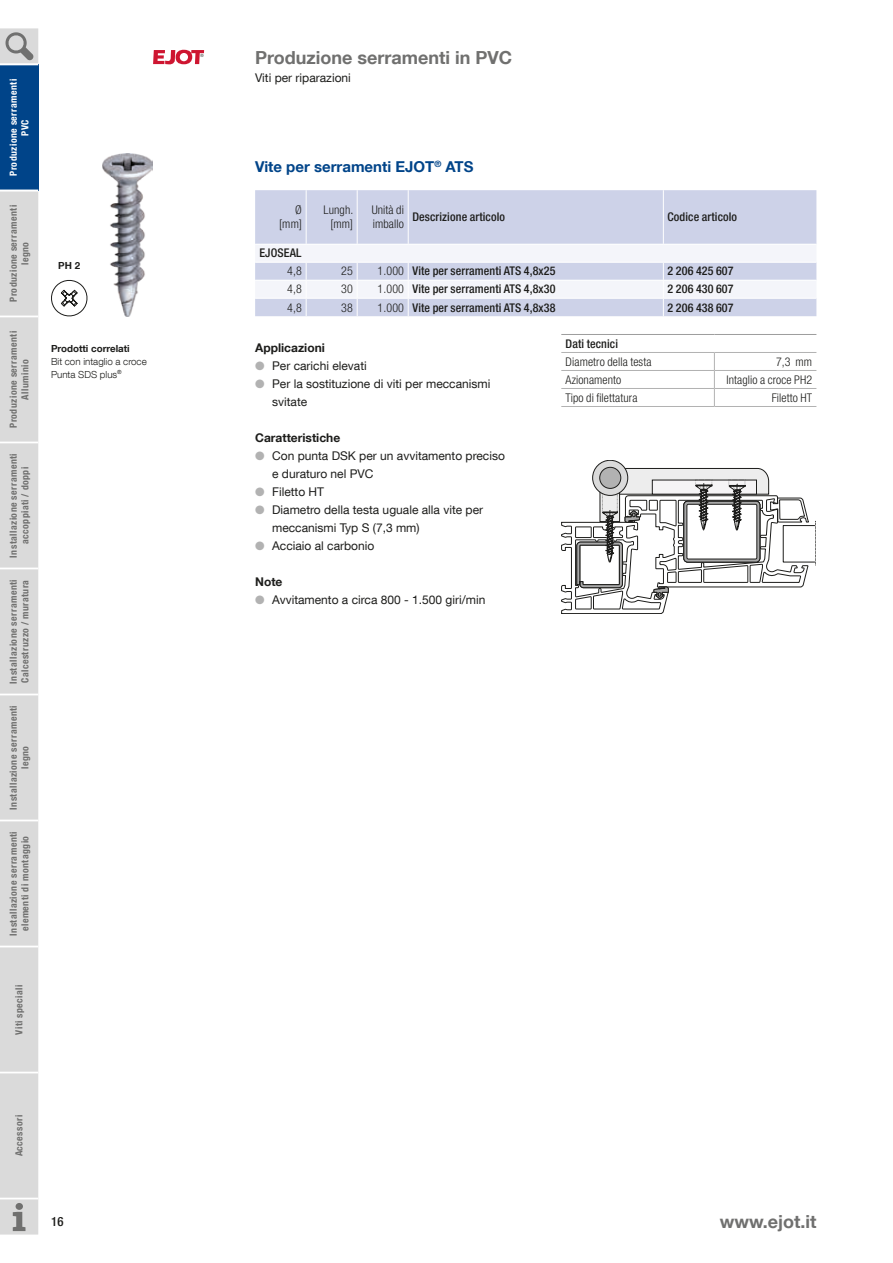
<style>
.page{position:relative;width:893px;height:1263px;background:#fff}
.page>*{position:absolute;margin:0;border:0;box-sizing:border-box;transform-origin:0 0}
.t1{font:700 18px "Helvetica Neue LT Com";color:#70706f}
.t2{font:700 15px "Helvetica Neue LT Com";color:#004489}
.t3{font:500 condensed 12.75px "Helvetica Neue LT Com";color:#1d1d1b}
.t4{font:12px/18px "Helvetica Neue LT Com";color:#1d1d1b}
.t5{font:500 condensed 12px "Helvetica Neue LT Com";letter-spacing:.01em;color:#1d1d1b}
.t6{font:300 condensed 12px/14.2px "Helvetica Neue LT Com";letter-spacing:.01em;color:#1d1d1b;text-align:right}
.t7{font:700 12px "Helvetica Neue LT Com";color:#1d1d1b}
.t8{font:700 condensed 9.75px/11.7px "Helvetica Neue LT Com";letter-spacing:.05em;color:#70706f;text-align:center}
.t9{font:300 9.75px/12.8px "Helvetica Neue LT Com";color:#1d1d1b}
.t10{font:700 condensed 9.75px/11.7px "Helvetica Neue LT Com";letter-spacing:.05em;color:#fff;text-align:center}
.t11{font:700 9.75px "Helvetica Neue LT Com";color:#1d1d1b}
.s1{font-weight:300}
.s2{color:#b2b2b2}
</style>
<div class="page">
<div style="left:0;top:28px;width:38px;height:1206px;background:#dadada"></div>
<hr style="left:0;top:316px;width:38px;height:1px;background:#fff">
<hr style="left:0;top:442px;width:38px;height:1px;background:#fff">
<hr style="left:0;top:568px;width:38px;height:1px;background:#fff">
<hr style="left:0;top:694px;width:38px;height:1px;background:#fff">
<hr style="left:0;top:820px;width:38px;height:1px;background:#fff">
<hr style="left:0;top:946px;width:38px;height:1px;background:#fff">
<hr style="left:0;top:1072px;width:38px;height:1px;background:#fff">
<hr style="left:0;top:1198px;width:38px;height:1px;background:#fff">
<svg style="left:4px;top:31px;width:30px;height:30px"></svg>
<svg style="left:13px;top:1203px;width:12px;height:28px"></svg>
<svg style="left:153px;top:50px;width:51px;height:14px"></svg>
<div style="left:0;top:64px;width:38px;height:126px;background:#004489"></div>
<hr style="left:0;top:64px;width:38px;height:1px;background:#fff">
<hr style="left:0;top:190px;width:38px;height:1px;background:#fff">
<img style="left:103px;top:154px;width:49px;height:162px">
<hr style="left:561px;top:334px;width:153px;height:1px;background:#9d9d9d">
<hr style="left:714px;top:334px;width:102px;height:1px;background:#9d9d9d">
<hr style="left:561px;top:352px;width:153px;height:1px;background:#b2b2b2">
<hr style="left:714px;top:352px;width:102px;height:1px;background:#b2b2b2">
<hr style="left:561px;top:370px;width:153px;height:1px;background:#b2b2b2">
<hr style="left:714px;top:370px;width:102px;height:1px;background:#b2b2b2">
<hr style="left:561px;top:388px;width:153px;height:1px;background:#b2b2b2">
<hr style="left:714px;top:388px;width:102px;height:1px;background:#b2b2b2">
<svg style="left:714px;top:353px;width:1px;height:53px"></svg>
<hr style="left:561px;top:406px;width:153px;height:1px;background:#b2b2b2">
<hr style="left:714px;top:406px;width:102px;height:1px;background:#b2b2b2">
<div style="left:255px;top:190px;width:561px;height:54px;background:#cdd2e8"></div>
<svg style="left:255px;top:245px;width:561px;height:71px"></svg>
<hr style="left:255px;top:280px;width:51px;height:1px;background:#fff">
<hr style="left:255px;top:298px;width:51px;height:1px;background:#fff">
<hr style="left:306px;top:280px;width:51px;height:1px;background:#fff">
<hr style="left:306px;top:298px;width:51px;height:1px;background:#fff">
<hr style="left:357px;top:280px;width:51px;height:1px;background:#fff">
<hr style="left:357px;top:298px;width:51px;height:1px;background:#fff">
<hr style="left:408px;top:262px;width:255px;height:1px;background:#fff">
<hr style="left:663px;top:262px;width:153px;height:1px;background:#fff">
<hr style="left:408px;top:280px;width:255px;height:1px;background:#fff">
<hr style="left:663px;top:280px;width:153px;height:1px;background:#fff">
<hr style="left:408px;top:298px;width:255px;height:1px;background:#fff">
<hr style="left:663px;top:298px;width:153px;height:1px;background:#fff">
<hr style="left:306px;top:190px;width:1px;height:54px;background:#fff">
<hr style="left:357px;top:190px;width:1px;height:54px;background:#fff">
<hr style="left:408px;top:190px;width:1px;height:54px;background:#fff">
<hr style="left:663px;top:190px;width:1px;height:54px;background:#fff">
<svg style="left:51px;top:280px;width:37px;height:37px"></svg>
<svg style="left:593px;top:460px;width:35px;height:35px"></svg>
<div style="left:592px;top:460px;width:36px;height:36px;border:1px solid #1d1d1b;border-radius:50%"></div>
<div style="left:600px;top:467px;width:21px;height:21px;background:#555554;border-radius:50%"></div>
<div style="left:599px;top:467px;width:22px;height:22px;border:1px solid #1d1d1b;border-radius:50%"></div>
<svg style="left:561px;top:468px;width:255px;height:146px"></svg>
<p class="t10" style="left:7px;top:176px;width:98px;rotate:-90deg">Produzione serramenti<br>PVC</p>
<p class="t8" style="left:7px;top:302px;width:98px;rotate:-90deg">Produzione serramenti legno</p>
<p class="t8" style="left:7px;top:428px;width:98px;rotate:-90deg">Produzione serramenti<br>Alluminio</p>
<p class="t8" style="left:7px;top:558px;width:106px;rotate:-90deg">Installazione serramenti accoppiati / doppi</p>
<p class="t8" style="left:7px;top:684px;width:106px;text-align:left;rotate:-90deg">Installazione serramenti<br>Calcestruzzo / muratura</p>
<p class="t8" style="left:7px;top:810px;width:106px;rotate:-90deg">Installazione serramenti legno</p>
<p class="t8" style="left:7px;top:936px;width:106px;rotate:-90deg">Installazione serramenti elementi di montaggio</p>
<p class="t8" style="left:13px;top:1034px;width:52px;rotate:-90deg">Viti speciali</p>
<p class="t11" style="left:58px;top:259px;width:23px">PH 2</p>
<p class="t11" style="left:51px;top:342px;width:80px">Prodotti correlati</p>
<p class="t9" style="left:51px;top:355px;width:97px">Bit con intaglio a croce<br>Punta SDS plus<sup>®</sup></p>
<h1 class="t1" style="left:255px;top:46px;width:258px">Produzione serramenti in PVC</h1>
<p class="t4" style="left:255px;top:69px;width:97px">Viti per riparazioni</p>
<p class="t2" style="left:255px;top:157px;width:220px">Vite per serramenti EJOT<sup>®</sup> ATS</p>
<p class="t6" style="left:279px;top:203px;width:24px">Ø [mm]</p>
<p class="t6" style="left:323px;top:203px;width:31px;text-align:center">Lungh. [mm]</p>
<p class="t6" style="left:372px;top:203px;width:34px;text-align:left">Unità di imballo</p>
<p class="t5" style="left:412px;top:210px;width:94px">Descrizione articolo</p>
<p class="t5" style="left:668px;top:210px;width:71px">Codice articolo</p>
<p class="t5" style="left:259px;top:246px;width:44px">EJOSEAL</p>
<p class="t6" style="left:287px;top:264px;width:16px">4,8</p>
<p class="t6" style="left:341px;top:264px;width:13px">25</p>
<p class="t5" style="left:378px;top:264px;width:179px"><span class="s1">1.000</span> Vite per serramenti ATS 4,8x25</p>
<p class="t5" style="left:668px;top:264px;width:67px">2 206 425 607</p>
<p class="t6" style="left:287px;top:282px;width:16px">4,8</p>
<p class="t6" style="left:341px;top:282px;width:13px">30</p>
<p class="t5" style="left:378px;top:282px;width:179px"><span class="s1">1.000</span> Vite per serramenti ATS 4,8x30</p>
<p class="t5" style="left:668px;top:282px;width:67px">2 206 430 607</p>
<p class="t6" style="left:287px;top:300px;width:16px">4,8</p>
<p class="t6" style="left:341px;top:300px;width:13px">38</p>
<p class="t5" style="left:378px;top:300px;width:179px"><span class="s1">1.000</span> Vite per serramenti ATS 4,8x38</p>
<p class="t5" style="left:668px;top:300px;width:67px">2 206 438 607</p>
<p class="t7" style="left:255px;top:340px;width:71px">Applicazioni</p>
<p class="t4" style="left:255px;top:357px;width:113px"><span class="s2">●</span> Per carichi elevati</p>
<p class="t4" style="left:272px;top:375px;width:220px;text-indent:-17px"><span class="s2">●</span> Per la sostituzione di viti per meccanismi svitate</p>
<p class="t7" style="left:255px;top:430px;width:87px">Caratteristiche</p>
<p class="t4" style="left:272px;top:447px;width:234px;text-indent:-17px"><span class="s2">●</span> Con punta DSK per un avvitamento preciso e duraturo nel PVC</p>
<p class="t4" style="left:255px;top:483px;width:70px"><span class="s2">●</span> Filetto HT</p>
<p class="t4" style="left:272px;top:501px;width:212px;text-indent:-17px"><span class="s2">●</span> Diametro della testa uguale alla vite per meccanismi Typ S (7,3 mm)</p>
<p class="t4" style="left:255px;top:537px;width:121px"><span class="s2">●</span> Acciaio al carbonio</p>
<p class="t7" style="left:255px;top:574px;width:29px">Note</p>
<p class="t4" style="left:255px;top:591px;width:232px"><span class="s2">●</span> Avvitamento a circa 800 - 1.500 giri/min</p>
<p class="t5" style="left:566px;top:336px;width:54px">Dati tecnici</p>
<p class="t6" style="left:566px;top:354px;width:87px">Diametro della testa</p>
<p class="t6" style="left:776px;top:354px;width:38px">7,3 mm</p>
<p class="t6" style="left:566px;top:372px;width:57px">Azionamento</p>
<p class="t6" style="left:726px;top:372px;width:87px">Intaglio a croce PH2</p>
<p class="t6" style="left:566px;top:390px;width:73px">Tipo di filettatura</p>
<p class="t6" style="left:772px;top:390px;width:42px">Filetto HT</p>
<p class="t8" style="left:13px;top:1156px;width:43px;rotate:-90deg">Accessori</p>
<p class="t3" style="left:51px;top:1214px;width:14px">16</p>
<h1 class="t1" style="left:720px;top:1210px;width:98px">www.ejot.it</h1>
</div>
